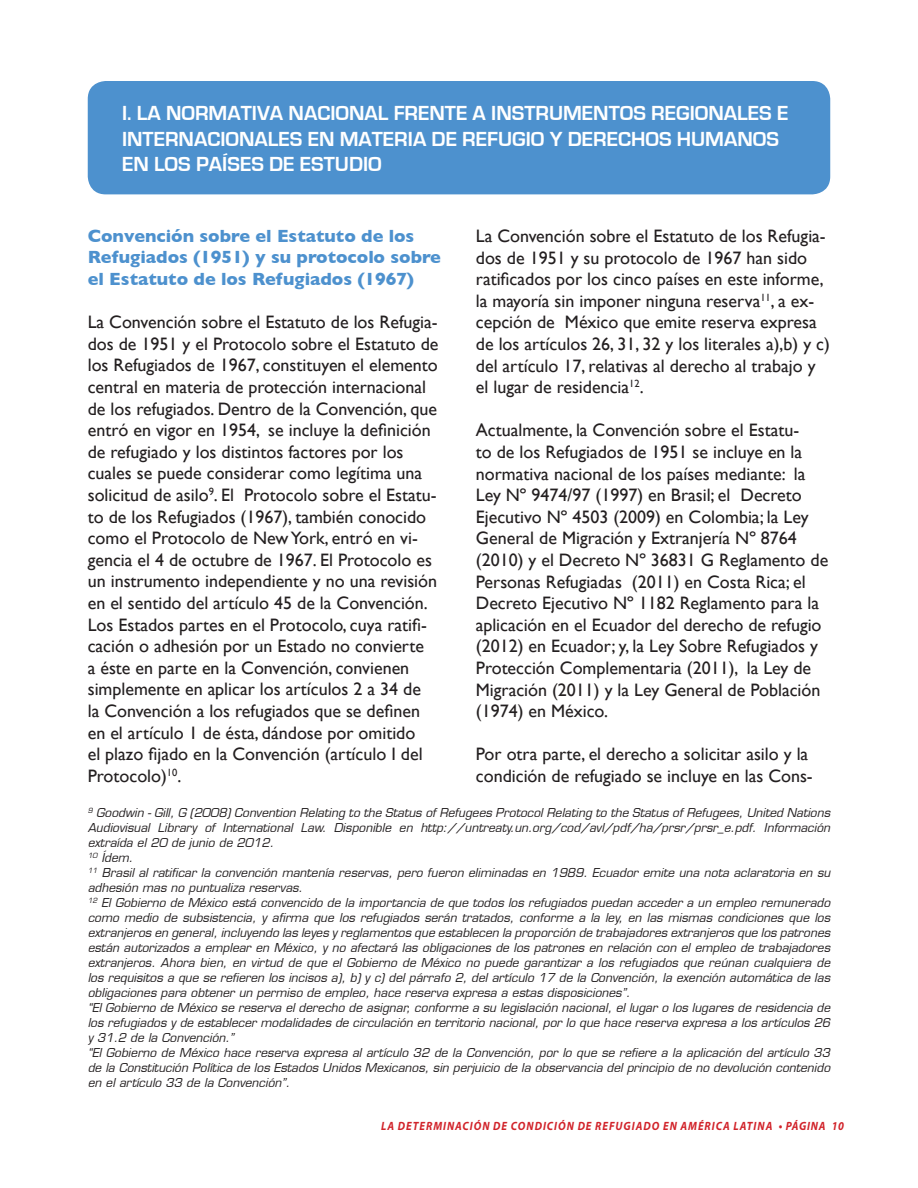
<style>
.page{position:relative;width:918px;height:1188px;background:#fff}
.page>*{position:absolute;margin:0;border:0;box-sizing:border-box;transform-origin:0 0}
.Text{font:700 21px/25.2px "Eurostile";color:#fff}
.Text-2{font:18px/21.6px "Gill Sans";color:#231f20}
.Text-3{font:700 18px/21.6px "Gill Sans";color:#4d91ce}
.Footnote{font:italic 12px/15px "Eurostile";color:#231f20;text-align:justify}
.t1{font:italic 700 12px "Myriad Pro";letter-spacing:.09em;color:#d1232a;scale:.9 1}
</style>
<div class="page">
<div style="left:88px;top:81px;width:742px;height:113px;background:#4d91ce;border-radius:18px"></div>
<p class="Text" style="left:122px;top:101px;width:668px">I. LA NORMATIVA NACIONAL FRENTE A INSTRUMENTOS REGIONALES E<br>INTERNACIONALES EN MATERIA DE REFUGIO Y DERECHOS HUMANOS<br>EN LOS PAÍSES DE ESTUDIO</p>
<p class="Text-3" style="left:88px;top:225px;width:355px">Convención sobre el Estatuto de los<br>Refugiados (1951) y su protocolo sobre el Estatuto de los Refugiados (1967)</p>
<p class="Text-2" style="left:88px;top:311px;width:352px">La Convención sobre el Estatuto de los Refugia&shy;dos de 1951 y el Protocolo sobre el Estatuto de los Refugiados de 1967, constituyen el elemento central en materia de protección internacional de los refugiados. Dentro de la Convención, que entró en vigor en 1954, se incluye la definición de refugiado y los distintos factores por los cuales se puede considerar como legítima una solicitud de asilo<sup>9</sup>. El Protocolo sobre el Estatu&shy;to de los Refugiados (1967), también conocido como el Protocolo de New York, entró en vi&shy;gencia el 4 de octubre de 1967. El Protocolo es un instrumento independiente y no una revisión en el sentido del artículo 45 de la Convención.<br>Los Estados partes en el Protocolo, cuya ratifi&shy;cación o adhesión por un Estado no convierte<br>a éste en parte en la Convención, convienen simplemente en aplicar los artículos 2 a 34 de<br>la Convención a los refugiados que se definen en el artículo 1 de ésta, dándose por omitido<br>el plazo fijado en la Convención (artículo I del Protocolo)<sup>10</sup>.</p>
<p class="Text-2" style="left:476px;top:225px;width:356px">La Convención sobre el Estatuto de los Refugia&shy;dos de 1951 y su protocolo de 1967 han sido ratificados por los cinco países en este informe, la mayoría sin imponer ninguna reserva<sup>11</sup>, a ex&shy;cepción de México que emite reserva expresa de los artículos 26, 31, 32 y los literales a),b) y c) del artículo 17, relativas al derecho al trabajo y el lugar de residencia<sup>12</sup>.</p>
<p class="Text-2" style="left:476px;top:419px;width:354px">Actualmente, la Convención sobre el Estatu-<br>to de los Refugiados de 1951 se incluye en la normativa nacional de los países mediante: la Ley Nº 9474/97 (1997) en Brasil; el Decreto Ejecutivo Nº 4503 (2009) en Colombia; la Ley General de Migración y Extranjería Nº 8764 (2010) y el Decreto Nº 36831 G Reglamento de Personas Refugiadas (2011) en Costa Rica; el Decreto Ejecutivo Nº 1182 Reglamento para la aplicación en el Ecuador del derecho de refugio (2012) en Ecuador; y, la Ley Sobre Refugiados y Protección Complementaria (2011), la Ley de Migración (2011) y la Ley General de Población (1974) en México.</p>
<p class="Text-2" style="left:476px;top:743px;width:338px">Por otra parte, el derecho a solicitar asilo y la condición de refugiado se incluye en las Cons-</p>
<p class="Footnote" style="left:88px;top:805px;width:744px"><sup>9</sup> Goodwin - Gill, G (2008) Convention Relating to the Status of Refugees Protocol Relating to the Status of Refugees, United Nations Audiovisual Library of International Law. Disponible en http://untreaty.un.org/cod/avl/pdf/ha/prsr/prsr_e.pdf. Información extraída el 20 de junio de 2012.</p>
<p class="Footnote" style="left:88px;top:850px;width:47px"><sup>10</sup> Ídem.</p>
<p class="Footnote" style="left:88px;top:865px;width:744px"><sup>11</sup> Brasil al ratificar la convención mantenía reservas, pero fueron eliminadas en 1989. Ecuador emite una nota aclaratoria en su adhesión mas no puntualiza reservas.</p>
<p class="Footnote" style="left:88px;top:895px;width:744px"><sup>12</sup> El Gobierno de México está convencido de la importancia de que todos los refugiados puedan acceder a un empleo remunerado como medio de subsistencia, y afirma que los refugiados serán tratados, conforme a la ley, en las mismas condiciones que los extranjeros en general, incluyendo las leyes y reglamentos que establecen la proporción de trabajadores extranjeros que los patrones están autorizados a emplear en México, y no afectará las obligaciones de los patrones en relación con el empleo de trabajadores extranjeros. Ahora bien, en virtud de que el Gobierno de México no puede garantizar a los refugiados que reúnan cualquiera de los requisitos a que se refieren los incisos a), b) y c) del párrafo 2, del artículo 17 de la Convención, la exención automática de las obligaciones para obtener un permiso de empleo, hace reserva expresa a estas disposiciones”.</p>
<p class="Footnote" style="left:88px;top:1000px;width:744px">“El Gobierno de México se reserva el derecho de asignar, conforme a su legislación nacional, el lugar o los lugares de residencia de los refugiados y de establecer modalidades de circulación en territorio nacional, por lo que hace reserva expresa a los artículos 26 y 31.2 de la Convención.”</p>
<p class="Footnote" style="left:88px;top:1045px;width:744px">“El Gobierno de México hace reserva expresa al artículo 32 de la Convención, por lo que se refiere a la aplicación del artículo 33 de la Constitución Política de los Estados Unidos Mexicanos, sin perjuicio de la observancia del principio de no devolución contenido en el artículo 33 de la Convención”.</p>
<p class="t1" style="left:381px;top:1118px;width:516px">LA DETERMINACIÓN DE CONDICIÓN DE REFUGIADO EN AMÉRICA LATINA • PÁGINA 10</p>
</div>
